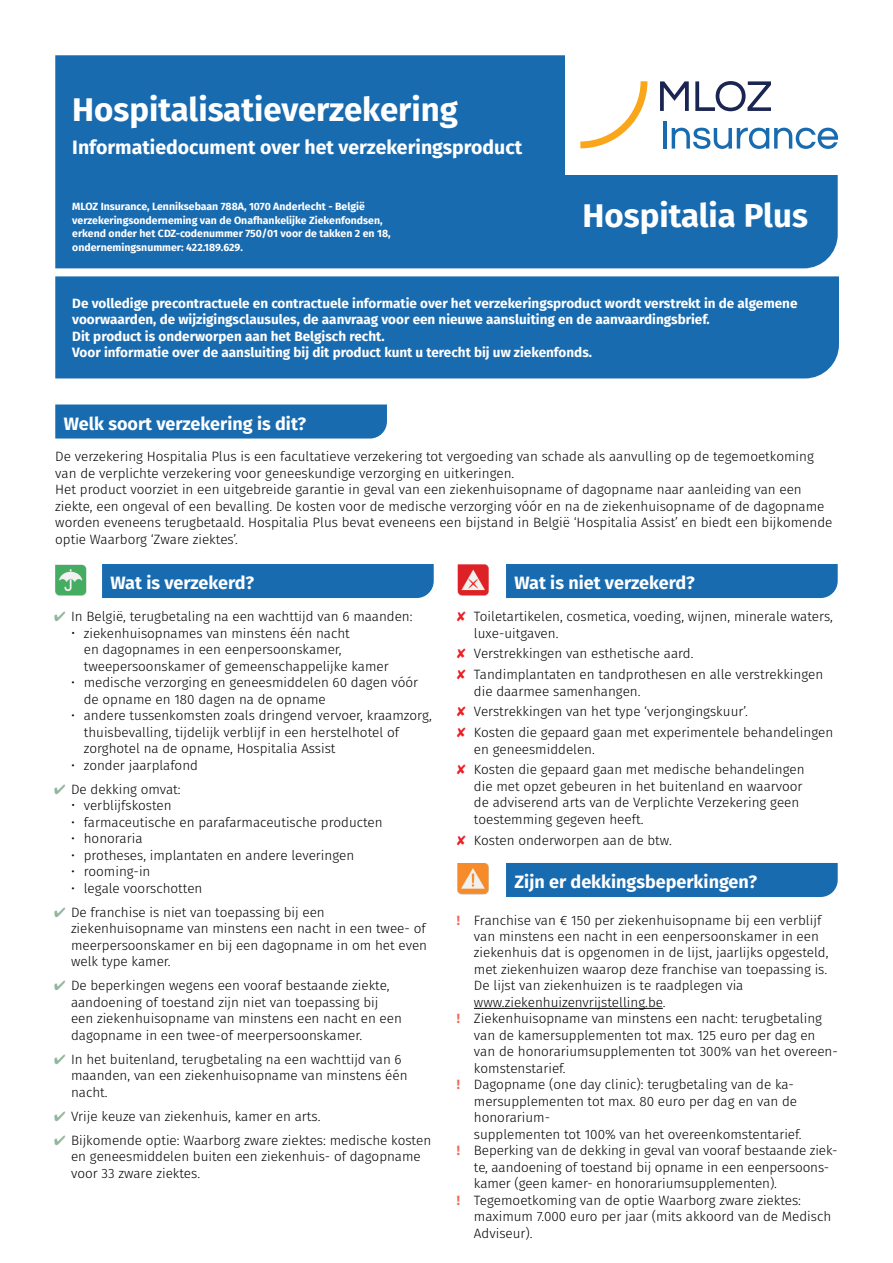
<style>
.page{position:relative;width:893px;height:1263px;background:#fff}
.page>*{position:absolute;margin:0;border:0;box-sizing:border-box;transform-origin:0 0}
.t1{font:700 33px "Fira Sans";color:#fff}
.t2{font:700 19.5px "Fira Sans";color:#fff}
.t3{font:700 18px "Fira Sans";color:#fff}
.t4{font:300 13.5px/16.5px "Fira Sans";color:#000}
.t5{font:700 13.5px/16.5px "Fira Sans";color:#fff}
.t6{font:700 10.5px/13.5px "Fira Sans";color:#fff}
.s1{color:#91b69c}
.s2{color:#ed1d24}
.s3{font-weight:700;color:#f26a5b}
</style>
<div class="page">
<div style="left:55px;top:55px;width:783px;height:213px;background:#196bb0"></div>
<div style="left:55px;top:276px;width:784px;height:102px;background:#196bb0"></div>
<div style="left:55px;top:404px;width:332px;height:34px;background:#196bb0"></div>
<div style="left:102px;top:564px;width:332px;height:34px;background:#196bb0"></div>
<div style="left:506px;top:564px;width:332px;height:34px;background:#196bb0"></div>
<img style="left:55px;top:564px;width:32px;height:32px">
<img style="left:457px;top:565px;width:32px;height:31px">
<div style="left:506px;top:863px;width:332px;height:34px;background:#196bb0"></div>
<hr style="left:474px;top:1008px;width:189px;height:1px;background:#000">
<img style="left:457px;top:863px;width:32px;height:32px">
<div style="left:566px;top:51px;width:283px;height:123px;background:#fff"></div>
<svg style="left:580px;top:81px;width:67px;height:67px"></svg>
<svg style="left:660px;top:81px;width:29px;height:30px"></svg>
<svg style="left:695px;top:81px;width:76px;height:30px"></svg>
<hr style="left:663px;top:121px;width:3px;height:28px;background:#196bb0">
<svg style="left:672px;top:128px;width:166px;height:21px"></svg>
<h1 class="t1" style="left:72px;top:82px;width:387px">Hospitalisatieverzekering</h1>
<h2 class="t2" style="left:72px;top:131px;width:451px">Informatiedocument over het verzekeringsproduct</h2>
<p class="t6" style="left:72px;top:199px;width:320px">MLOZ Insurance, Lenniksebaan 788A, 1070 Anderlecht - België verzekeringsonderneming van de Onafhankelijke Ziekenfondsen, erkend onder het CDZ-codenummer 750/01 voor de takken 2 en 18, ondernemingsnummer: 422.189.629.</p>
<h1 class="t1" style="left:582px;top:188px;width:227px">Hospitalia Plus</h1>
<p class="t5" style="left:72px;top:294px;width:727px">De volledige precontractuele en contractuele informatie over het verzekeringsproduct wordt verstrekt in de algemene voorwaarden, de wijzigingsclausules, de aanvraag voor een nieuwe aansluiting en de aanvaardingsbrief.<br>Dit product is onderworpen aan het Belgisch recht.<br>Voor informatie over de aansluiting bij dit product kunt u terecht bij uw ziekenfonds.</p>
<h3 class="t3" style="left:64px;top:408px;width:244px">Welk soort verzekering is dit?</h3>
<p class="t4" style="left:55px;top:448px;width:779px">De verzekering Hospitalia Plus is een facultatieve verzekering tot vergoeding van schade als aanvulling op de tegemoetkoming van de verplichte verzekering voor geneeskundige verzorging en uitkeringen.<br>Het product voorziet in een uitgebreide garantie in geval van een ziekenhuisopname of dagopname naar aanleiding van een ziekte, een ongeval of een bevalling. De kosten voor de medische verzorging vóór en na de ziekenhuisopname of de dagopname worden eveneens terugbetaald. Hospitalia Plus bevat eveneens een bijstand in België ‘Hospitalia Assist’ en biedt een bijkomende optie Waarborg ‘Zware ziektes’.</p>
<h3 class="t3" style="left:111px;top:568px;width:145px">Wat is verzekerd?</h3>
<h3 class="t3" style="left:514px;top:568px;width:182px">Wat is niet verzekerd?</h3>
<p class="t4" style="left:84px;top:608px;width:330px;text-indent:-30px"><span class="s1">✔</span> In België, terugbetaling na een wachttijd van 6 maanden: ziekenhuisopnames van minstens één nacht<br>en dagopnames in een eenpersoonskamer, tweepersoonskamer of gemeenschappelijke kamer</p>
<p class="t4" style="left:84px;top:674px;width:336px;text-indent:-13px">• medische verzorging en geneesmiddelen 60 dagen vóór de opname en 180 dagen na de opname</p>
<p class="t4" style="left:84px;top:707px;width:350px;text-indent:-13px">• andere tussenkomsten zoals dringend vervoer, kraamzorg, thuisbevalling, tijdelijk verblijf in een herstelhotel of zorghotel na de opname, Hospitalia Assist</p>
<p class="t4" style="left:71px;top:756px;width:128px">• zonder jaarplafond</p>
<p class="t4" style="left:84px;top:780px;width:98px;text-indent:-30px"><span class="s1">✔</span> De dekking omvat: verblijfskosten</p>
<p class="t4" style="left:71px;top:813px;width:313px">• farmaceutische en parafarmaceutische producten</p>
<p class="t4" style="left:71px;top:830px;width:73px">• honoraria</p>
<p class="t4" style="left:71px;top:846px;width:285px">• protheses, implantaten en andere leveringen</p>
<p class="t4" style="left:71px;top:863px;width:81px">• rooming-in</p>
<p class="t4" style="left:71px;top:879px;width:133px">• legale voorschotten</p>
<p class="t4" style="left:71px;top:903px;width:358px;text-indent:-17px"><span class="s1">✔</span> De franchise is niet van toepassing bij een ziekenhuisopname van minstens een nacht in een twee- of meerpersoonskamer en bij een dagopname in om het even welk type kamer.</p>
<p class="t4" style="left:71px;top:977px;width:332px;text-indent:-17px"><span class="s1">✔</span> De beperkingen wegens een vooraf bestaande ziekte, aandoening of toestand zijn niet van toepassing bij een ziekenhuisopname van minstens een nacht en een dagopname in een twee-of meerpersoonskamer.</p>
<p class="t4" style="left:71px;top:1050px;width:338px;text-indent:-17px"><span class="s1">✔</span> In het buitenland, terugbetaling na een wachttijd van 6 maanden, van een ziekenhuisopname van minstens één nacht.</p>
<p class="t4" style="left:54px;top:1107px;width:268px"><span class="s1">✔</span> Vrije keuze van ziekenhuis, kamer en arts.</p>
<p class="t4" style="left:71px;top:1131px;width:362px;text-indent:-17px"><span class="s1">✔</span> Bijkomende optie: Waarborg zware ziektes: medische kosten en geneesmiddelen buiten een ziekenhuis- of dagopname voor 33 zware ziektes.</p>
<p class="t4" style="left:474px;top:608px;width:360px;text-indent:-17px"><span class="s2">✘</span> Toiletartikelen, cosmetica, voeding, wijnen, minerale waters, luxe-uitgaven.</p>
<p class="t4" style="left:457px;top:643px;width:368px;line-height:20.7px"><span class="s2">✘</span> Verstrekkingen van esthetische aard.<br><span class="s2">✘</span> Tandimplantaten en tandprothesen en alle verstrekkingen</p>
<p class="t4" style="left:457px;top:680px;width:378px;line-height:20.7px;text-indent:17px">die daarmee samenhangen.<br><span class="s2">✘</span> Verstrekkingen van het type ‘verjongingskuur’.<br><span class="s2">✘</span> Kosten die gepaard gaan met experimentele behandelingen</p>
<p class="t4" style="left:457px;top:738px;width:349px;line-height:20.7px;text-indent:17px">en geneesmiddelen.<br><span class="s2">✘</span> Kosten die gepaard gaan met medische behandelingen</p>
<p class="t4" style="left:474px;top:778px;width:330px">die met opzet gebeuren in het buitenland en waarvoor de adviserend arts van de Verplichte Verzekering geen toestemming gegeven heeft.</p>
<p class="t4" style="left:457px;top:831px;width:216px"><span class="s2">✘</span> Kosten onderworpen aan de btw.</p>
<h3 class="t3" style="left:514px;top:867px;width:244px">Zijn er dekkingsbeperkingen?</h3>
<p class="t4" style="left:457px;top:911px;width:366px"><span class="s3">!</span> Franchise van € 150 per ziekenhuisopname bij een verblijf</p>
<p class="t4" style="left:474px;top:928px;width:346px">van minstens een nacht in een eenpersoonskamer in een</p>
<p class="t4" style="left:474px;top:944px;width:356px">ziekenhuis dat is opgenomen in de lijst, jaarlijks opgesteld,</p>
<p class="t4" style="left:474px;top:961px;width:355px">met ziekenhuizen waarop deze franchise van toepassing is.</p>
<p class="t4" style="left:474px;top:977px;width:271px">De lijst van ziekenhuizen is te raadplegen via</p>
<p class="t4" style="left:474px;top:994px;width:193px">www.ziekenhuizenvrijstelling.be.</p>
<p class="t4" style="left:457px;top:1010px;width:367px"><span class="s3">!</span> Ziekenhuisopname van minstens een nacht: terugbetaling</p>
<p class="t4" style="left:474px;top:1027px;width:343px">van de kamersupplementen tot max. 125 euro per dag en</p>
<p class="t4" style="left:474px;top:1043px;width:365px">van de honorariumsupplementen tot 300% van het overeen-</p>
<p class="t4" style="left:474px;top:1060px;width:93px">komstenstarief.</p>
<p class="t4" style="left:457px;top:1076px;width:338px"><span class="s3">!</span> Dagopname (one day clinic): terugbetaling van de ka-</p>
<p class="t4" style="left:474px;top:1093px;width:325px">mersupplementen tot max. 80 euro per dag en van de</p>
<p class="t4" style="left:474px;top:1109px;width:78px">honorarium-</p>
<p class="t4" style="left:474px;top:1126px;width:329px">supplementen tot 100% van het overeenkomstentarief.</p>
<p class="t4" style="left:457px;top:1142px;width:382px"><span class="s3">!</span> Beperking van de dekking in geval van vooraf bestaande ziek-</p>
<p class="t4" style="left:474px;top:1159px;width:357px">te, aandoening of toestand bij opname in een eenpersoons-</p>
<p class="t4" style="left:474px;top:1175px;width:305px">kamer (geen kamer- en honorariumsupplementen).</p>
<p class="t4" style="left:457px;top:1192px;width:346px"><span class="s3">!</span> Tegemoetkoming van de optie Waarborg zware ziektes:</p>
<p class="t4" style="left:474px;top:1208px;width:359px">maximum 7.000 euro per jaar (mits akkoord van de Medisch</p>
<p class="t4" style="left:474px;top:1225px;width:60px">Adviseur).</p>
</div>
